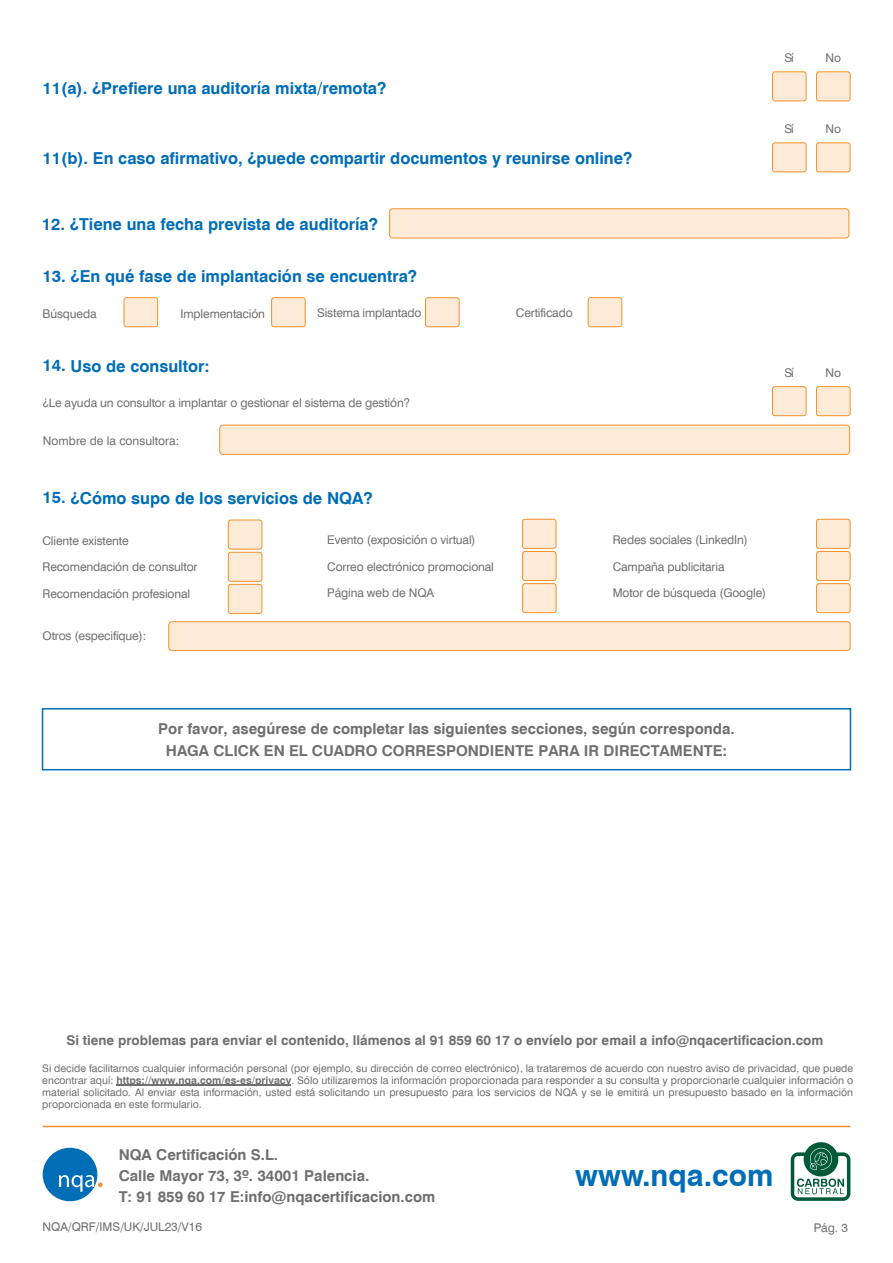
<style>
.page{position:relative;width:893px;height:1263px;background:#fff}
.page>*{position:absolute;margin:0;border:0;box-sizing:border-box;transform-origin:0 0}
.t1{font:700 30px "Swiss 721 BT";color:#006db7}
.t2{font:700 16.5px "Swiss 721 BT";color:#006db7}
.t3{font:700 15px/20.9px "Swiss 721 BT";color:#706f6f;text-align:center}
.t4{font:700 13.5px "Swiss 721 BT";color:#706f6f}
.t5{font:12px "Swiss 721 BT";letter-spacing:-.01em;color:#706f6f}
.t6{font:10.5px/12px "Swiss 721 BT";color:#706f6f;text-align:justify}
.s1{font-weight:700}
</style>
<div class="page">
<div style="left:772px;top:387px;width:34px;height:29px;background:#feebd7;border-radius:2px"></div>
<div style="left:772px;top:386px;width:34px;height:30px;border:1px solid #f3912d;border-radius:2px"></div>
<div style="left:816px;top:387px;width:34px;height:29px;background:#feebd7;border-radius:2px"></div>
<div style="left:816px;top:386px;width:34px;height:30px;border:1px solid #f3912d;border-radius:2px"></div>
<div style="left:220px;top:425px;width:630px;height:29px;background:#feebd7;border-radius:3px"></div>
<div style="left:219px;top:425px;width:631px;height:30px;border:1px solid #f3912d;border-radius:3px"></div>
<hr style="left:116px;top:1085px;width:175px;height:1px;background:#706f6f">
<div style="left:42px;top:708px;width:809px;height:62px;border:2px solid #006db7"></div>
<hr style="left:43px;top:1126px;width:807px;height:1px;background:#f3912d">
<div style="left:169px;top:622px;width:681px;height:28px;background:#feebd7;border-radius:3px"></div>
<div style="left:168px;top:621px;width:682px;height:30px;border:1px solid #f3912d;border-radius:3px"></div>
<div style="left:272px;top:298px;width:33px;height:29px;background:#feebd7;border-radius:2px"></div>
<div style="left:271px;top:297px;width:34px;height:30px;border:1px solid #f3912d;border-radius:2px"></div>
<div style="left:425px;top:298px;width:34px;height:29px;background:#feebd7;border-radius:2px"></div>
<div style="left:425px;top:297px;width:34px;height:30px;border:1px solid #f3912d;border-radius:2px"></div>
<div style="left:588px;top:298px;width:34px;height:29px;background:#feebd7;border-radius:2px"></div>
<div style="left:588px;top:297px;width:34px;height:30px;border:1px solid #f3912d;border-radius:2px"></div>
<div style="left:124px;top:298px;width:34px;height:29px;background:#feebd7;border-radius:2px"></div>
<div style="left:124px;top:297px;width:34px;height:30px;border:1px solid #f3912d;border-radius:2px"></div>
<div style="left:228px;top:520px;width:34px;height:29px;background:#feebd7;border-radius:2px"></div>
<div style="left:228px;top:520px;width:34px;height:29px;border:1px solid #f3912d;border-radius:2px"></div>
<div style="left:228px;top:552px;width:34px;height:29px;background:#feebd7;border-radius:2px"></div>
<div style="left:228px;top:552px;width:34px;height:30px;border:1px solid #f3912d;border-radius:2px"></div>
<div style="left:228px;top:584px;width:34px;height:29px;background:#feebd7;border-radius:2px"></div>
<div style="left:228px;top:584px;width:34px;height:30px;border:1px solid #f3912d;border-radius:2px"></div>
<div style="left:522px;top:519px;width:34px;height:29px;background:#feebd7;border-radius:2px"></div>
<div style="left:522px;top:519px;width:34px;height:30px;border:1px solid #f3912d;border-radius:2px"></div>
<div style="left:522px;top:551px;width:34px;height:30px;background:#feebd7;border-radius:2px"></div>
<div style="left:522px;top:551px;width:34px;height:30px;border:1px solid #f3912d;border-radius:2px"></div>
<div style="left:522px;top:584px;width:34px;height:29px;background:#feebd7;border-radius:2px"></div>
<div style="left:522px;top:583px;width:34px;height:30px;border:1px solid #f3912d;border-radius:2px"></div>
<div style="left:816px;top:519px;width:34px;height:29px;background:#feebd7;border-radius:2px"></div>
<div style="left:816px;top:519px;width:34px;height:30px;border:1px solid #f3912d;border-radius:2px"></div>
<div style="left:816px;top:551px;width:34px;height:30px;background:#feebd7;border-radius:2px"></div>
<div style="left:816px;top:551px;width:34px;height:30px;border:1px solid #f3912d;border-radius:2px"></div>
<div style="left:816px;top:584px;width:34px;height:29px;background:#feebd7;border-radius:2px"></div>
<div style="left:816px;top:583px;width:34px;height:30px;border:1px solid #f3912d;border-radius:2px"></div>
<div style="left:390px;top:209px;width:459px;height:29px;background:#feebd7;border-radius:3px"></div>
<div style="left:389px;top:208px;width:460px;height:30px;border:1px solid #f3912d;border-radius:3px"></div>
<div style="left:772px;top:72px;width:34px;height:29px;background:#feebd7;border-radius:2px"></div>
<div style="left:772px;top:72px;width:34px;height:29px;border:1px solid #f3912d;border-radius:2px"></div>
<div style="left:816px;top:72px;width:34px;height:29px;background:#feebd7;border-radius:2px"></div>
<div style="left:816px;top:72px;width:34px;height:29px;border:1px solid #f3912d;border-radius:2px"></div>
<div style="left:772px;top:143px;width:34px;height:29px;background:#feebd7;border-radius:2px"></div>
<div style="left:772px;top:143px;width:34px;height:29px;border:1px solid #f3912d;border-radius:2px"></div>
<div style="left:816px;top:143px;width:34px;height:29px;background:#feebd7;border-radius:2px"></div>
<div style="left:816px;top:143px;width:34px;height:29px;border:1px solid #f3912d;border-radius:2px"></div>
<div style="left:43px;top:1148px;width:54px;height:53px;background:#006db7;border-radius:50%"></div>
<svg style="left:59px;top:1175px;width:44px;height:17px"></svg>
<svg style="left:791px;top:1142px;width:59px;height:59px"></svg>
<h2 class="t2" style="left:43px;top:78px;width:345px">11(a). ¿Prefiere una auditoría mixta/remota?</h2>
<h2 class="t2" style="left:43px;top:148px;width:591px">11(b). En caso afirmativo, ¿puede compartir documentos y reunirse online?</h2>
<h2 class="t2" style="left:42px;top:214px;width:338px">12. ¿Tiene una fecha prevista de auditoría?</h2>
<h2 class="t2" style="left:43px;top:267px;width:376px">13. ¿En qué fase de implantación se encuentra?</h2>
<p class="t5" style="left:43px;top:306px;width:56px">Búsqueda</p>
<p class="t5" style="left:180px;top:306px;width:86px">Implementación</p>
<p class="t5" style="left:317px;top:306px;width:106px">Sistema implantado</p>
<p class="t5" style="left:516px;top:305px;width:58px">Certificado</p>
<h2 class="t2" style="left:43px;top:356px;width:168px">14. Uso de consultor:</h2>
<p class="t5" style="left:43px;top:395px;width:369px">¿Le ayuda un consultor a implantar o gestionar el sistema de gestión?</p>
<p class="t5" style="left:43px;top:433px;width:138px">Nombre de la consultora:</p>
<h2 class="t2" style="left:43px;top:488px;width:332px">15. ¿Cómo supo de los servicios de NQA?</h2>
<p class="t5" style="left:43px;top:533px;width:88px">Cliente existente</p>
<p class="t5" style="left:43px;top:560px;width:157px">Recomendación de consultor</p>
<p class="t5" style="left:43px;top:586px;width:149px">Recomendación profesional</p>
<p class="t5" style="left:327px;top:532px;width:150px">Evento (exposición o virtual)</p>
<p class="t5" style="left:327px;top:559px;width:168px">Correo electrónico promocional</p>
<p class="t5" style="left:327px;top:585px;width:108px">Página web de NQA</p>
<p class="t5" style="left:43px;top:628px;width:105px">Otros (especifique):</p>
<p class="t5" style="left:613px;top:532px;width:137px">Redes sociales (LinkedIn)</p>
<p class="t5" style="left:613px;top:559px;width:113px">Campaña publicitaria</p>
<p class="t5" style="left:613px;top:585px;width:155px">Motor de búsqueda (Google)</p>
<p class="t5" style="left:784px;top:51px;width:11px">Sí</p>
<p class="t5" style="left:826px;top:50px;width:17px">No</p>
<p class="t5" style="left:784px;top:122px;width:11px">Sí</p>
<p class="t5" style="left:826px;top:121px;width:17px">No</p>
<p class="t5" style="left:784px;top:366px;width:11px">Sí</p>
<p class="t5" style="left:826px;top:365px;width:17px">No</p>
<h3 class="t3" style="left:158px;top:718px;width:578px;line-height:22.2px">Por favor, asegúrese de completar las siguientes secciones, según corresponda.<br>HAGA CLICK EN EL CUADRO CORRESPONDIENTE PARA IR DIRECTAMENTE:</h3>
<p class="t4" style="left:66px;top:1032px;width:758px">Si tiene problemas para enviar el contenido, llámenos al 91 859 60 17 o envíelo por email a info@nqacertificacion.com</p>
<p class="t6" style="left:42px;top:1062px;width:812px">Si decide facilitarnos cualquier información personal (por ejemplo, su dirección de correo electrónico), la trataremos de acuerdo con nuestro aviso de privacidad, que puede encontrar aquí: <span class="s1">https://www.nqa.com/es-es/privacy</span>. Sólo utilizaremos la información proporcionada para responder a su consulta y proporcionarle cualquier información o material solicitado. Al enviar esta información, usted está solicitando un presupuesto para los servicios de NQA y se le emitirá un presupuesto basado en la información proporcionada en este formulario.</p>
<h3 class="t3" style="left:119px;top:1144px;width:318px;text-align:left">NQA Certificación S.L.<br>Calle Mayor 73, 3º. 34001 Palencia.<br>T: 91 859 60 17 E:info@nqacertificacion.com</h3>
<h1 class="t1" style="left:575px;top:1157px;width:200px">www.nqa.com</h1>
<p class="t5" style="left:43px;top:1219px;width:161px">NQA/QRF/IMS/UK/JUL23/V16</p>
<p class="t5" style="left:814px;top:1220px;width:36px">Pág. 3</p>
</div>
